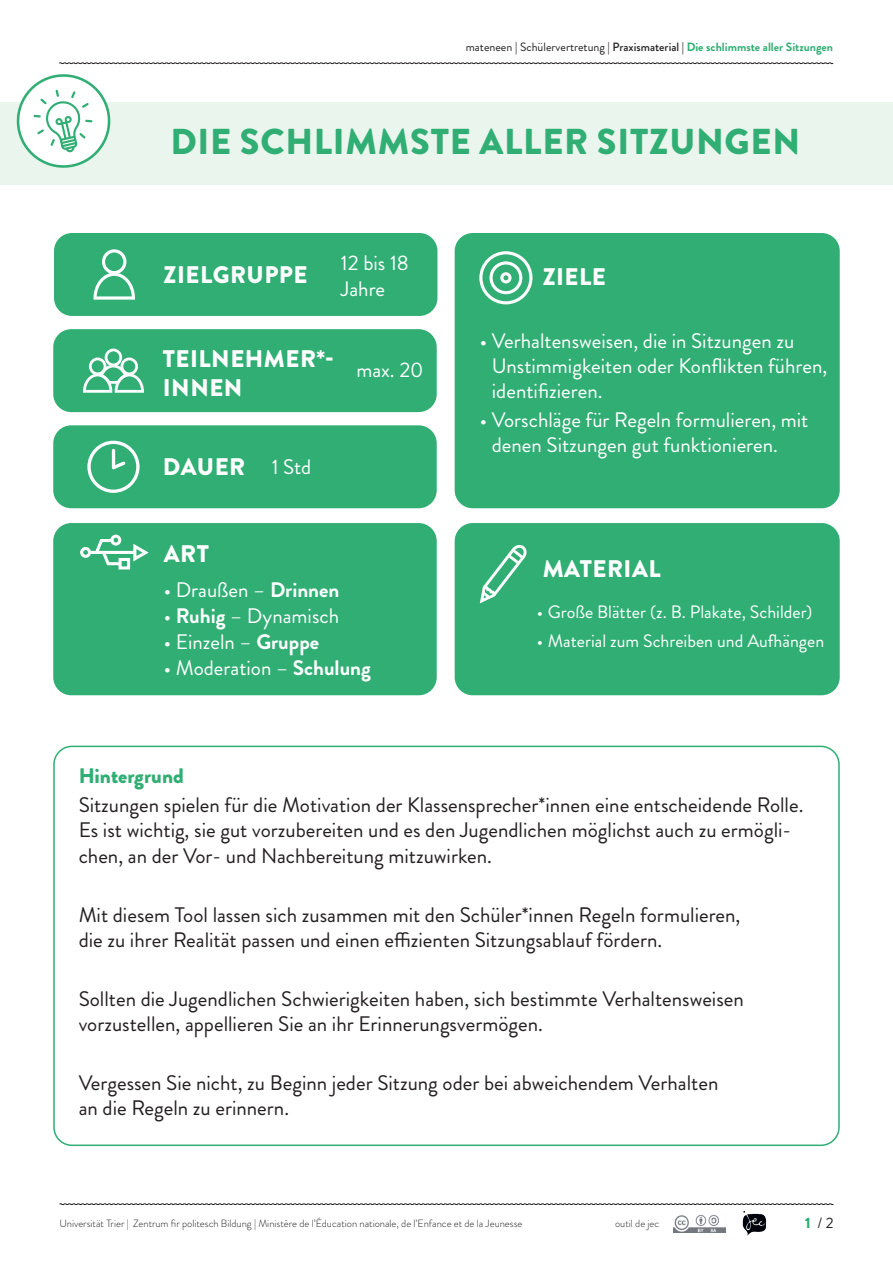
<style>
.page{position:relative;width:893px;height:1263px;background:#fff}
.page>*{position:absolute;margin:0;border:0;box-sizing:border-box;transform-origin:0 0}
.t1{font:900 36px "Brandon Grotesque";letter-spacing:.02em;color:#30ae74}
.t2{font:900 24px/28.8px "Brandon Grotesque";letter-spacing:.02em;color:#fff}
.t3{font:21px/25.2px "Brandon Grotesque";color:#231f20}
.t4{font:21px/25.2px "Brandon Grotesque";color:#fff}
.t5{font:900 21px "Brandon Grotesque";color:#30ae74}
.t6{font:18px "Brandon Grotesque";color:#fff}
.t7{font:15px "Brandon Grotesque";color:#231f20}
.t8{font:700 12px "Brandon Grotesque";color:#30ae74}
.t9{font:300 10.5px "Brandon Grotesque";color:#231f20}
.s1{font-weight:400;color:#231f20}
.s2{font-weight:500;color:#231f20}
.s3{font-weight:700}
.s4{font-weight:900;color:#30ae74}
</style>
<div class="page">
<svg style="left:59px;top:1203px;width:775px;height:2px;background:#868384"></svg>
<svg style="left:59px;top:62px;width:775px;height:2px;background:#878586"></svg>
<img style="left:674px;top:1215px;width:51px;height:17px">
<img style="left:742px;top:1210px;width:25px;height:26px">
<div style="left:0;top:102px;width:893px;height:83px;background:#eaf5ed"></div>
<div style="left:455px;top:233px;width:385px;height:275px;background:#30ae74;border-radius:18px"></div>
<svg style="left:479px;top:251px;width:53px;height:53px"></svg>
<div style="left:455px;top:523px;width:385px;height:172px;background:#30ae74;border-radius:18px"></div>
<svg style="left:480px;top:544px;width:47px;height:59px"></svg>
<div style="left:53px;top:746px;width:787px;height:400px;border:2px solid #30ae74;border-radius:18px"></div>
<svg style="left:16px;top:74px;width:95px;height:94px"></svg>
<div style="left:54px;top:233px;width:383px;height:83px;background:#30ae74;border-radius:18px"></div>
<svg style="left:93px;top:249px;width:42px;height:51px"></svg>
<div style="left:53px;top:329px;width:384px;height:83px;background:#30ae74;border-radius:18px"></div>
<svg style="left:83px;top:349px;width:61px;height:44px"></svg>
<div style="left:53px;top:425px;width:384px;height:83px;background:#30ae74;border-radius:18px"></div>
<svg style="left:87px;top:441px;width:53px;height:52px"></svg>
<div style="left:53px;top:523px;width:384px;height:172px;background:#30ae74;border-radius:18px"></div>
<svg style="left:80px;top:535px;width:69px;height:34px"></svg>
<p class="t8" style="left:466px;top:39px;width:369px"><span class="s1">mateneen</span> <span class="s2">|</span> <span class="s1">Schülervertretung |</span> <span class="s2">Praxismaterial |</span> Die schlimmste aller Sitzungen</p>
<p class="t1" style="left:170px;top:116px;width:631px">DIE SCHLIMMSTE ALLER SITZUNGEN</p>
<p class="t2" style="left:164px;top:260px;width:145px">ZIELGRUPPE</p>
<p class="t4" style="left:341px;top:251px;width:69px">12 bis 18<br>Jahre</p>
<p class="t2" style="left:163px;top:344px;width:172px">TEILNEHMER*-<br>INNEN</p>
<p class="t2" style="left:163px;top:453px;width:84px">DAUER</p>
<p class="t4" style="left:272px;top:455px;width:41px">1 Std</p>
<p class="t4" style="left:356px;top:358px;width:69px">max. 20</p>
<p class="t2" style="left:164px;top:539px;width:47px">ART</p>
<p class="t4" style="left:164px;top:577px;width:177px">• Draußen – <span class="s3">Drinnen</span></p>
<p class="t4" style="left:164px;top:603px;width:177px">• <span class="s3">Ruhig</span> – Dynamisch</p>
<p class="t4" style="left:164px;top:629px;width:157px">• Einzeln – <span class="s3">Gruppe</span></p>
<p class="t4" style="left:164px;top:655px;width:209px">• Moderation – <span class="s3">Schulung</span></p>
<p class="t2" style="left:543px;top:263px;width:65px">ZIELE</p>
<p class="t4" style="left:492px;top:328px;width:337px;text-indent:-12px">• Verhaltensweisen, die in Sitzungen zu<br>Unstimmigkeiten oder Konflikten führen, identifizieren.</p>
<p class="t4" style="left:492px;top:407px;width:318px;text-indent:-12px">• Vorschläge für Regeln formulieren, mit denen Sitzungen gut funktionieren.</p>
<p class="t2" style="left:543px;top:555px;width:119px">MATERIAL</p>
<p class="t6" style="left:537px;top:599px;width:277px">• Große Blätter (z. B. Plakate, Schilder)</p>
<p class="t6" style="left:537px;top:628px;width:289px">• Material zum Schreiben und Aufhängen</p>
<p class="t5" style="left:79px;top:761px;width:107px">Hintergrund</p>
<p class="t3" style="left:79px;top:793px;width:726px">Sitzungen spielen für die Motivation der Klassensprecher*innen eine entscheidende Rolle.<br>Es ist wichtig, sie gut vorzubereiten und es den Jugendlichen möglichst auch zu ermögli&shy;chen, an der Vor- und Nachbereitung mitzuwirken.</p>
<p class="t3" style="left:79px;top:902px;width:663px">Mit diesem Tool lassen sich zusammen mit den Schüler*innen Regeln formulieren, die zu ihrer Realität passen und einen effizienten Sitzungsablauf fördern.</p>
<p class="t3" style="left:79px;top:986px;width:667px">Sollten die Jugendlichen Schwierigkeiten haben, sich bestimmte Verhaltensweisen vorzustellen, appellieren Sie an ihr Erinnerungsvermögen.</p>
<p class="t3" style="left:79px;top:1070px;width:641px">Vergessen Sie nicht, zu Beginn jeder Sitzung oder bei abweichendem Verhalten an die Regeln zu erinnern.</p>
<p class="t9" style="left:60px;top:1216px;width:464px">Universität Trier | Zentrum fir politesch Bildung | Ministère de l’Éducation nationale, de l’Enfance et de la Jeunesse</p>
<p class="t7" style="left:805px;top:1213px;width:30px"><span class="s4">1</span> / 2</p>
<p class="t9" style="left:615px;top:1216px;width:46px">outil de jec</p>
</div>
